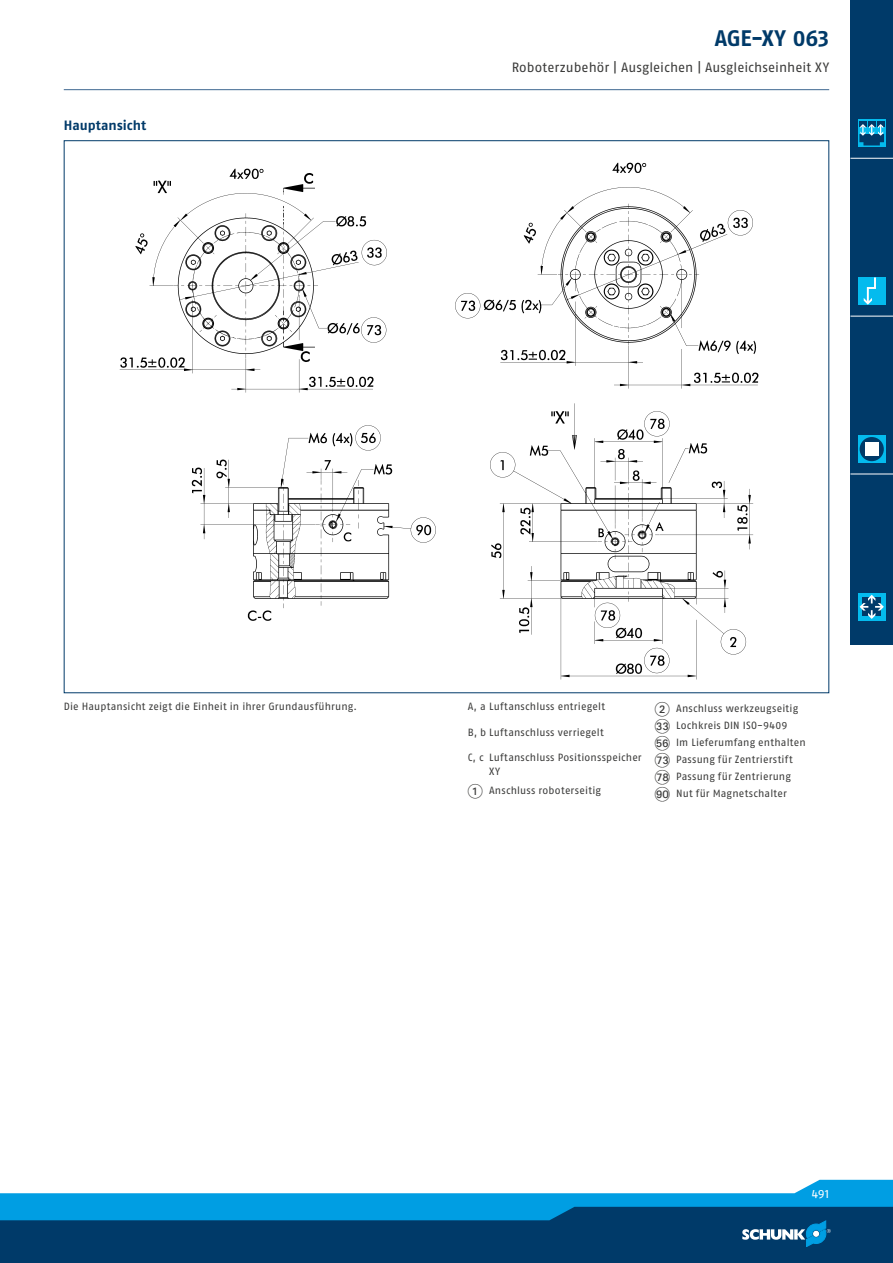
<style>
.page{position:relative;width:893px;height:1263px;background:#fff}
.page>*{position:absolute;margin:0;border:0;box-sizing:border-box;transform-origin:0 0}
.t1{font:700 22.5px "SCHUNK Fago Pro";letter-spacing:-.015em;color:#003a69}
.t2{font:13.5px "SCHUNK Fago Pro";letter-spacing:.005em;color:#3b3b3a}
.t3{font:700 13.5px "SCHUNK Fago Pro";letter-spacing:.005em;color:#003a69}
.t4{font:12px "SCHUNK Fago Pro";color:#fff}
.t5{font:10.5px/17px "SCHUNK Fago Pro";letter-spacing:.015em;color:#3b3b3a}
.s1{font-family:"Deco Numbers LH Circle";font-size:15px}
</style>
<div class="page">
<div style="left:0;top:1202px;width:893px;height:61px;background:#003a69"></div>
<svg style="left:0;top:1180px;width:893px;height:67px"></svg>
<div style="left:850px;top:0;width:43px;height:644px;background:#003a69"></div>
<svg style="left:858px;top:120px;width:27px;height:27px"></svg>
<svg style="left:859px;top:121px;width:25px;height:24px"></svg>
<hr style="left:850px;top:158px;width:43px;height:1px;background:#fff">
<div style="left:858px;top:277px;width:27px;height:28px;background:#04bbee"></div>
<svg style="left:864px;top:277px;width:12px;height:28px"></svg>
<hr style="left:850px;top:316px;width:43px;height:1px;background:#fff">
<svg style="left:858px;top:435px;width:27px;height:28px"></svg>
<div style="left:860px;top:437px;width:24px;height:24px;background:#003a69;border-radius:50%"></div>
<div style="left:865px;top:442px;width:13px;height:14px;background:#fff"></div>
<hr style="left:850px;top:474px;width:43px;height:1px;background:#fff">
<div style="left:858px;top:593px;width:27px;height:27px;background:#04bbee"></div>
<svg style="left:860px;top:595px;width:24px;height:24px"></svg>
<hr style="left:64px;top:89px;width:765px;height:1px;background:#3e6791">
<img style="left:119px;top:162px;width:640px;height:518px">
<h1 class="t1" style="left:715px;top:24px;width:116px">AGE-XY 063</h1>
<p class="t3" style="left:64px;top:117px;width:84px">Hauptansicht</p>
<p class="t2" style="left:512px;top:60px;width:319px">Roboterzubehör | Ausgleichen | Ausgleichseinheit XY</p>
<p class="t5" style="left:64px;top:698px;width:295px">Die Hauptansicht zeigt die Einheit in ihrer Grundausführung.</p>
<p class="t5" style="left:468px;top:698px;width:139px">A, a Luftanschluss entriegelt</p>
<p class="t5" style="left:468px;top:723px;width:137px">B, b Luftanschluss verriegelt</p>
<p class="t5" style="left:489px;top:750px;width:154px;line-height:14.2px;text-indent:-21px">C, c Luftanschluss Positionsspeicher<br>XY</p>
<p class="t5" style="left:468px;top:782px;width:135px"><span class="s1">1</span> Anschluss roboterseitig</p>
<p class="t5" style="left:655px;top:700px;width:153px"><span class="s1">2</span> Anschluss werkzeugseitig<br><span class="s1">CM</span> Lochkreis DIN ISO-9409<br><span class="s1">EP</span> Im Lieferumfang enthalten<br><span class="s1">GM</span> Passung für Zentrierstift<br><span class="s1">GR</span> Passung für Zentrierung<br><span class="s1">IT</span> Nut für Magnetschalter</p>
<p class="t4" style="left:812px;top:1186px;width:19px">491</p>
</div>
